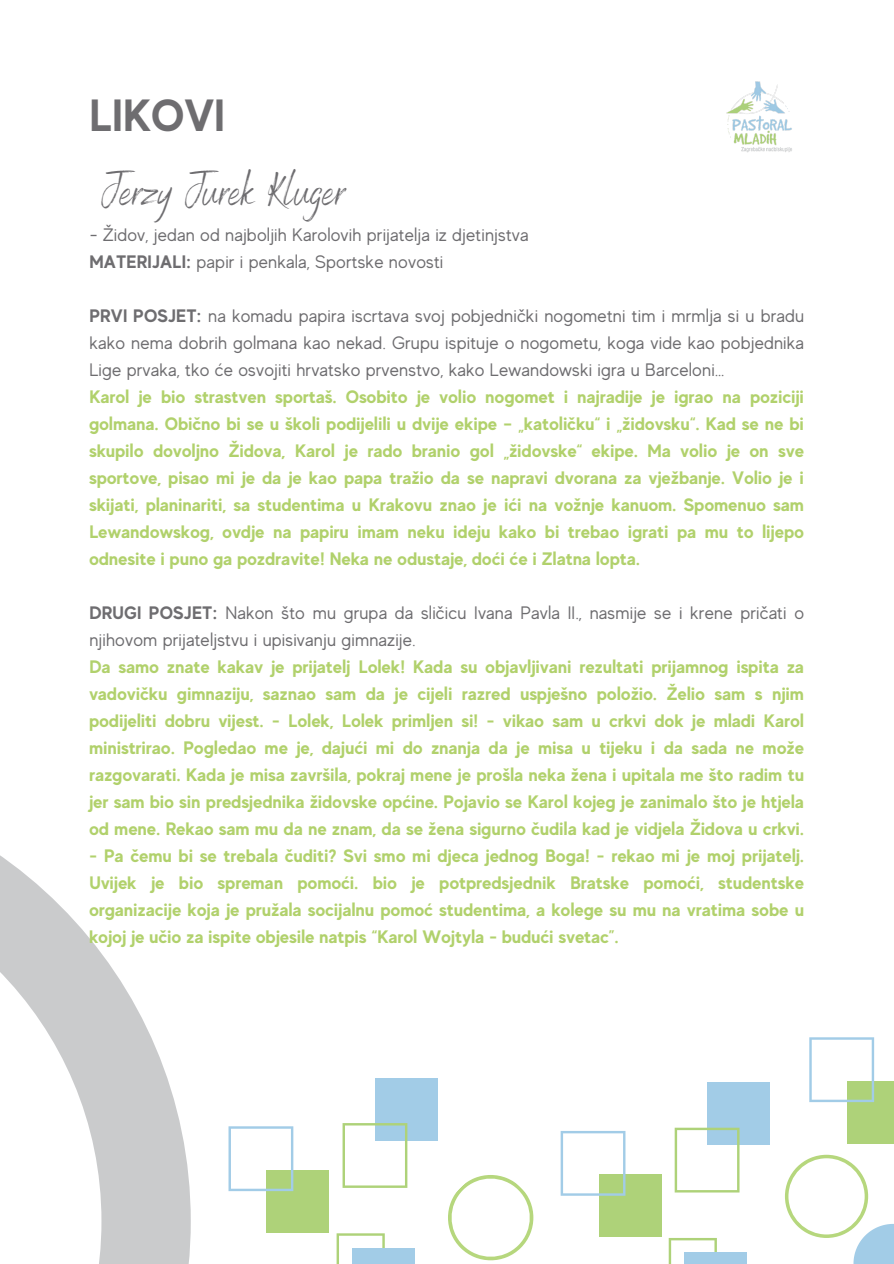
<style>
.page{position:relative;width:894px;height:1264px;background:#fff}
.page>*{position:absolute;margin:0;border:0;box-sizing:border-box;transform-origin:0 0}
.t1{font:45px "Benedict";color:#6e6d70}
.t2{font:700 45px "MADE Evolve Sans";color:#6e6d70}
.t3{font:700 18px/27px "MADE Evolve Sans";letter-spacing:.01em;color:#b1d16c;text-align:justify}
.t4{font:18px/27px "MADE Evolve Sans";letter-spacing:.01em;color:#6e6d70}
.s1{font-weight:700}
</style>
<div class="page">
<svg style="left:0;top:855px;width:190px;height:408px"></svg>
<svg style="left:448px;top:1175px;width:85px;height:85px"></svg>
<svg style="left:785px;top:1154px;width:108px;height:109px"></svg>
<div style="left:375px;top:1078px;width:62px;height:62px;background:#a2cce7"></div>
<div style="left:266px;top:1169px;width:63px;height:63px;background:#aed279"></div>
<svg style="left:342px;top:1123px;width:65px;height:64px"></svg>
<svg style="left:336px;top:1233px;width:48px;height:30px"></svg>
<svg style="left:228px;top:1126px;width:65px;height:65px"></svg>
<div style="left:352px;top:1247px;width:62px;height:16px;background:#a2cce7"></div>
<div style="left:847px;top:1080px;width:46px;height:63px;background:#aed279"></div>
<svg style="left:809px;top:1037px;width:64px;height:65px"></svg>
<img style="left:726px;top:81px;width:66px;height:72px">
<div style="left:707px;top:1082px;width:62px;height:63px;background:#a2cce7"></div>
<div style="left:598px;top:1174px;width:63px;height:62px;background:#aed279"></div>
<svg style="left:674px;top:1127px;width:65px;height:65px"></svg>
<svg style="left:668px;top:1238px;width:48px;height:25px"></svg>
<svg style="left:560px;top:1131px;width:65px;height:64px"></svg>
<div style="left:684px;top:1252px;width:62px;height:11px;background:#a2cce7"></div>
<h1 class="t2" style="left:89px;top:87px;width:137px">LIKOVI</h1>
<h1 class="t1" style="left:102px;top:159px;width:245px">Jerzy Jurek Kluger</h1>
<p class="t4" style="left:89px;top:220px;width:440px">- Židov, jedan od najboljih Karolovih prijatelja iz djetinjstva<br><span class="s1">MATERIJALI:</span> papir i penkala, Sportske novosti</p>
<p class="t4" style="left:89px;top:301px;width:716px;text-align:justify"><span class="s1">PRVI POSJET:</span> na komadu papira iscrtava svoj pobjednički nogometni tim i mrmlja si u bradu kako nema dobrih golmana kao nekad. Grupu ispituje o nogometu, koga vide kao pobjednika Lige prvaka, tko će osvojiti hrvatsko prvenstvo, kako Lewandowski igra u Barceloni…</p>
<p class="t3" style="left:89px;top:382px;width:716px">Karol je bio strastven sportaš. Osobito je volio nogomet i najradije je igrao na poziciji golmana. Obično bi se u školi podijelili u dvije ekipe – „katoličku“ i „židovsku“. Kad se ne bi skupilo dovoljno Židova, Karol je rado branio gol „židovske“ ekipe. Ma volio je on sve sportove, pisao mi je da je kao papa tražio da se napravi dvorana za vježbanje. Volio je i skijati, planinariti, sa studentima u Krakovu znao je ići na vožnje kanuom. Spomenuo sam Lewandowskog, ovdje na papiru imam neku ideju kako bi trebao igrati pa mu to lijepo odnesite i puno ga pozdravite! Neka ne odustaje, doći će i Zlatna lopta.</p>
<p class="t4" style="left:89px;top:598px;width:716px"><span class="s1">DRUGI POSJET:</span> Nakon što mu grupa da sličicu Ivana Pavla II., nasmije se i krene pričati o njihovom prijateljstvu i upisivanju gimnazije.</p>
<p class="t3" style="left:89px;top:652px;width:716px">Da samo znate kakav je prijatelj Lolek! Kada su objavljivani rezultati prijamnog ispita za vadovičku gimnaziju, saznao sam da je cijeli razred uspješno položio. Želio sam s njim podijeliti dobru vijest. - Lolek, Lolek primljen si! - vikao sam u crkvi dok je mladi Karol ministrirao. Pogledao me je, dajući mi do znanja da je misa u tijeku i da sada ne može razgovarati. Kada je misa završila, pokraj mene je prošla neka žena i upitala me što radim tu jer sam bio sin predsjednika židovske općine. Pojavio se Karol kojeg je zanimalo što je htjela od mene. Rekao sam mu da ne znam, da se žena sigurno čudila kad je vidjela Židova u crkvi.</p>
<p class="t3" style="left:89px;top:841px;width:716px">- Pa čemu bi se trebala čuditi? Svi smo mi djeca jednog Boga! - rekao mi je moj prijatelj.<br>Uvijek je bio spreman pomoći. bio je potpredsjednik Bratske pomoći, studentske organizacije koja je pružala socijalnu pomoć studentima, a kolege su mu na vratima sobe u kojoj je učio za ispite objesile natpis “Karol Wojtyla - budući svetac”.</p>
</div>
